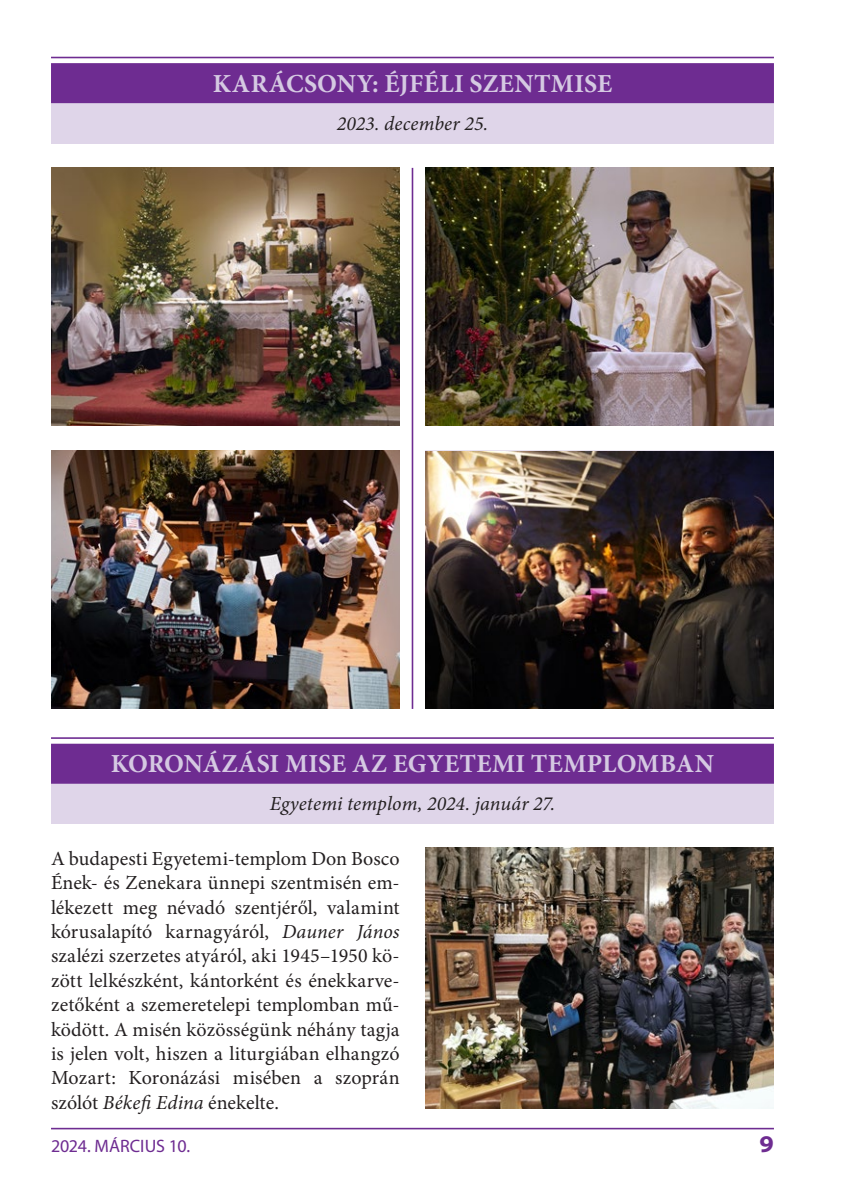
<style>
.page{position:relative;width:842px;height:1191px;background:#fff}
.page>*{position:absolute;margin:0;border:0;box-sizing:border-box;transform-origin:0 0}
.táborcím{font:700 26px "Minion Pro";letter-spacing:.01em;color:#d5c9e2}
.t1{font:700 semi-expanded 24px "Myriad Pro";color:#6e2c91}
.kenyér{font:20px/24.4px "Minion Pro";letter-spacing:.005em;color:#231f20;text-align:justify}
.kenyér-2{font:italic 20px "Minion Pro";letter-spacing:.005em;color:#231f20}
.t2{font:18px "Myriad Pro";letter-spacing:-.005em;color:#6e2c91}
.s1{font-style:italic}
</style>
<div class="page">
<hr style="left:412px;top:168px;width:1px;height:541px;background:#6e2c91">
<hr style="left:51px;top:1127px;width:723px;height:2px;background:#6e2c91">
<img style="left:425px;top:168px;width:349px;height:258px">
<img style="left:425px;top:451px;width:349px;height:258px">
<img style="left:51px;top:168px;width:349px;height:258px">
<img style="left:51px;top:451px;width:349px;height:258px">
<img style="left:425px;top:848px;width:349px;height:260px">
<hr style="left:51px;top:57px;width:723px;height:1px;background:#6e2c91">
<hr style="left:51px;top:737px;width:723px;height:2px;background:#6e2c91">
<div style="left:51px;top:73px;width:723px;height:70px;background:#dfd5e9"></div>
<div style="left:51px;top:63px;width:723px;height:40px;background:#6e2c91"></div>
<div style="left:51px;top:753px;width:723px;height:71px;background:#dfd5e9"></div>
<div style="left:51px;top:743px;width:723px;height:40px;background:#6e2c91"></div>
<p class="táborcím" style="left:213px;top:65px;width:401px">KARÁCSONY: ÉJFÉLI SZENTMISE</p>
<p class="kenyér-2" style="left:337px;top:109px;width:153px">2023. december 25.</p>
<p class="táborcím" style="left:111px;top:745px;width:604px">KORONÁZÁSI MISE AZ EGYETEMI TEMPLOMBAN</p>
<p class="kenyér-2" style="left:270px;top:790px;width:287px">Egyetemi templom, 2024. január 27.</p>
<p class="kenyér" style="left:51px;top:846px;width:350px">A budapesti Egyetemi-templom Don Bosco Ének- és Zenekara ünnepi szentmisén em&shy;lékezett meg névadó szentjéről, valamint kórusalapító karnagyáról, <span class="s1">Dauner János </span>szalézi szerzetes atyáról, aki 1945–1950 kö&shy;zött lelkészként, kántorként és énekkarve&shy;zetőként a szemeretelepi templomban mű&shy;ködött. A misén közösségünk néhány tagja is jelen volt, hiszen a liturgiában elhangzó Mozart: Koronázási misében a szoprán szólót <span class="s1">Békefi Edina</span> énekelte.</p>
<p class="t2" style="left:51px;top:1135px;width:141px">2024. MÁRCIUS 10.</p>
<p class="t1" style="left:760px;top:1128px;width:16px">9</p>
</div>
